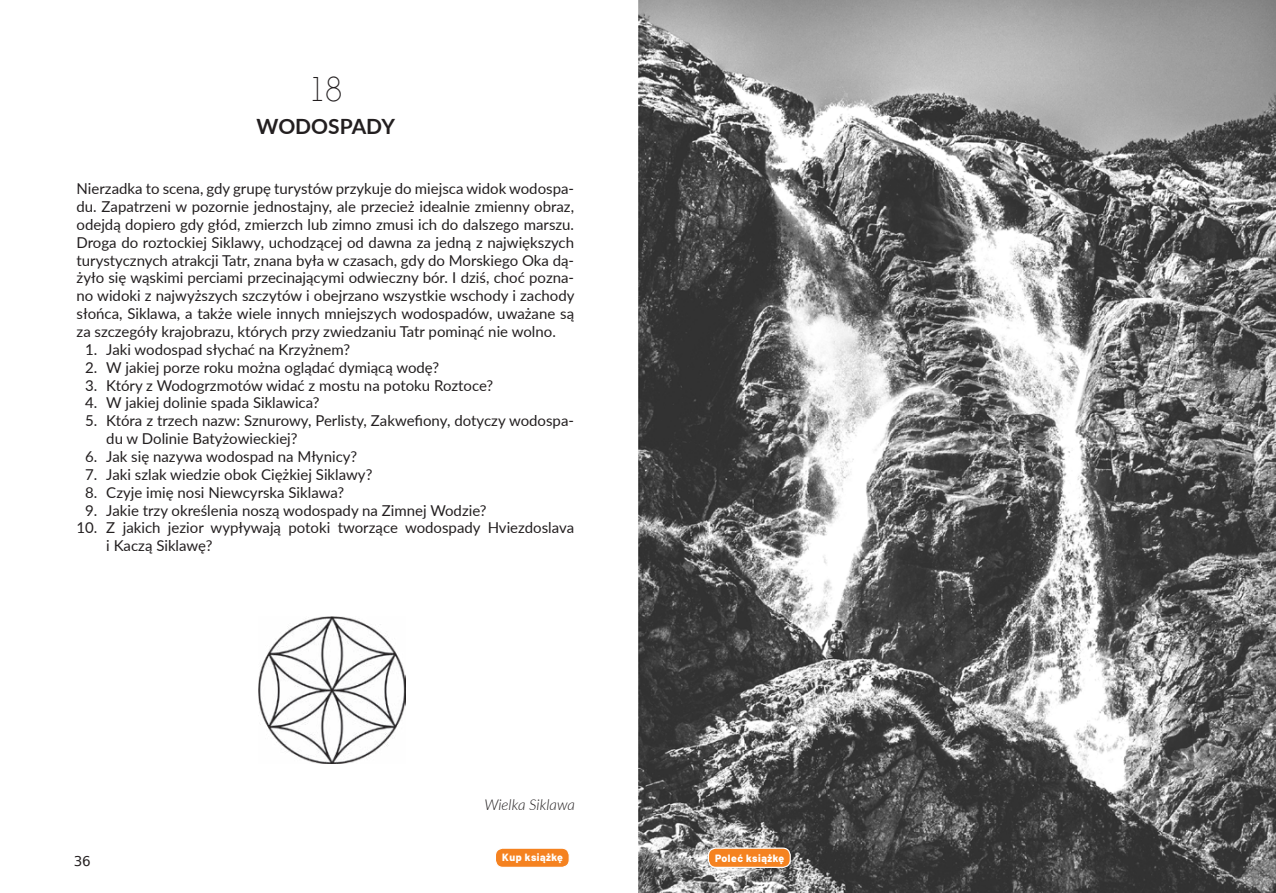
<style>
.page{position:relative;width:1276px;height:893px;background:#fff}
.page>*{position:absolute;margin:0;border:0;box-sizing:border-box;transform-origin:0 0}
.t1{font:300 36px "Lubalin Graph Itc TOT";color:#231f20}
.t2{font:700 21px "Lato";color:#231f20}
.t3{font:15px/17.9px "Lato";color:#231f20}
.t4{font:italic 300 15px "Lato";color:#231f20}
.t5{font:13.5px "DejaVu Sans";color:#231f20}
.t6{font:800 10.5px "Barlow";letter-spacing:.05em;color:#fff}
</style>
<div class="page">
<img style="left:258px;top:617px;width:147px;height:146px">
<img style="left:638px;top:0;width:638px;height:893px">
<div style="left:708px;top:848px;width:82px;height:19px;background:#f58220;border-radius:7px"></div>
<div style="left:708px;top:847px;width:83px;height:21px;border:1px solid #fff;border-radius:7px"></div>
<div style="left:495px;top:848px;width:74px;height:19px;background:#f58220;border-radius:7px"></div>
<div style="left:495px;top:847px;width:75px;height:21px;border:1px solid #fff;border-radius:7px"></div>
<h1 class="t1" style="left:307px;top:69px;width:38px">18</h1>
<h2 class="t2" style="left:257px;top:111px;width:140px">WODOSPADY</h2>
<p class="t3" style="left:77px;top:179px;width:499px;text-align:justify">Nierzadka to scena, gdy grupę turystów przykuje do miejsca widok wodospa&shy;du. Zapatrzeni w pozornie jednostajny, ale przecież idealnie zmienny obraz, odejdą dopiero gdy głód, zmierzch lub zimno zmusi ich do dalszego marszu.<br>Droga do roztockiej Siklawy, uchodzącej od dawna za jedną z największych turystycznych atrakcji Tatr, znana była w czasach, gdy do Morskiego Oka dą&shy;żyło się wąskimi perciami przecinającymi odwieczny bór. I dziś, choć pozna&shy;no widoki z najwyższych szczytów i obejrzano wszystkie wschody i zachody słońca, Siklawa, a także wiele innych mniejszych wodospadów, uważane są za szczegóły krajobrazu, których przy zwiedzaniu Tatr pominąć nie wolno.</p>
<p class="t3" style="left:85px;top:340px;width:266px">1. Jaki wodospad słychać na Krzyżnem?</p>
<p class="t3" style="left:85px;top:358px;width:355px">2. W jakiej porze roku można oglądać dymiącą wodę?</p>
<p class="t3" style="left:85px;top:376px;width:409px">3. Który z Wodogrzmotów widać z mostu na potoku Roztoce?</p>
<p class="t3" style="left:85px;top:393px;width:236px">4. W jakiej dolinie spada Siklawica?</p>
<p class="t3" style="left:106px;top:411px;width:469px;text-indent:-21px">5. Która z trzech nazw: Sznurowy, Perlisty, Zakwefiony, dotyczy wodospa&shy;du w Dolinie Batyżowieckiej?</p>
<p class="t3" style="left:85px;top:447px;width:273px">6. Jak się nazywa wodospad na Młynicy?</p>
<p class="t3" style="left:85px;top:465px;width:289px">7. Jaki szlak wiedzie obok Ciężkiej Siklawy?</p>
<p class="t3" style="left:85px;top:483px;width:260px">8. Czyje imię nosi Niewcyrska Siklawa?</p>
<p class="t3" style="left:85px;top:500px;width:403px">9. Jakie trzy określenia noszą wodospady na Zimnej Wodzie?</p>
<p class="t3" style="left:106px;top:518px;width:469px;text-indent:-30px">10. Z jakich jezior wypływają potoki tworzące wodospady Hviezdoslava i Kaczą Siklawę?</p>
<p class="t5" style="left:74px;top:850px;width:19px">36</p>
<p class="t4" style="left:484px;top:794px;width:92px">Wielka Siklawa</p>
<p class="t6" style="left:502px;top:850px;width:62px">Kup książkę</p>
<p class="t6" style="left:715px;top:850px;width:71px">Poleć książkę</p>
</div>
